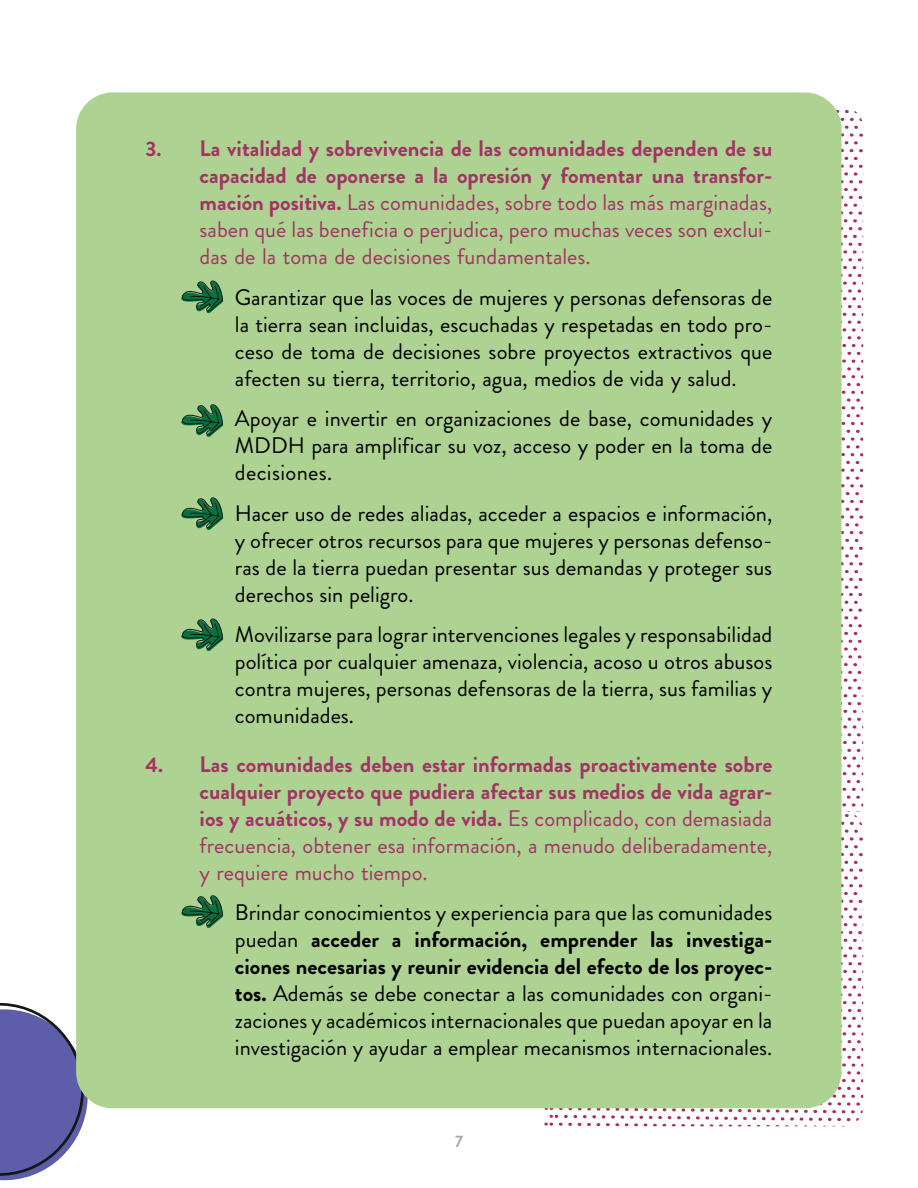
<style>
.page{position:relative;width:918px;height:1188px;background:#fff}
.page>*{position:absolute;margin:0;border:0;box-sizing:border-box;transform-origin:0 0}
.t1{font:22.5px/27px "Brandon Grotesque";color:#000;text-align:justify}
.t2{font:22.5px/27px "Brandon Grotesque";color:#a23366;text-align:justify}
.t3{font:700 22.5px/27px "Brandon Grotesque";color:#a23366;text-align:justify}
.t4{font:700 16.5px "Brandon Grotesque";color:#a7a9ac}
.s1{font-weight:700;font-size:21px;color:#a82e5f}
.s2{font-weight:700}
.s3{font-size:21px;color:#a82e5f}
.s4{font-weight:400}
</style>
<div class="page">
<svg style="left:0;top:1002px;width:90px;height:179px"></svg>
<svg style="left:546px;top:109px;width:317px;height:1017px"></svg>
<div style="left:76px;top:92px;width:766px;height:1016px;background:#aed291;border-radius:36px"></div>
<svg style="left:181px;top:280px;width:42px;height:34px"></svg>
<svg style="left:181px;top:404px;width:42px;height:33px"></svg>
<svg style="left:181px;top:497px;width:42px;height:33px"></svg>
<svg style="left:181px;top:618px;width:42px;height:33px"></svg>
<svg style="left:181px;top:895px;width:42px;height:33px"></svg>
<p class="t2" style="left:200px;top:135px;width:574px;text-indent:-54px"><span class="s1">3.</span> <span class="s2">La vitalidad y sobrevivencia de las comunidades dependen de su capacidad de oponerse a la opresión y fomentar una transfor&shy;mación positiva.</span> Las comunidades, sobre todo las más marginadas, saben qué las beneficia o perjudica, pero muchas veces son exclui&shy;das de la toma de decisiones fundamentales.</p>
<p class="t1" style="left:235px;top:284px;width:539px">Garantizar que las voces de mujeres y personas defensoras de la tierra sean incluidas, escuchadas y respetadas en todo pro&shy;ceso de toma de decisiones sobre proyectos extractivos que afecten su tierra, territorio, agua, medios de vida y salud.</p>
<p class="t1" style="left:235px;top:405px;width:539px">Apoyar e invertir en organizaciones de base, comunidades y MDDH para amplificar su voz, acceso y poder en la toma de decisiones.</p>
<p class="t1" style="left:235px;top:500px;width:539px">Hacer uso de redes aliadas, acceder a espacios e información, y ofrecer otros recursos para que mujeres y personas defenso&shy;ras de la tierra puedan presentar sus demandas y proteger sus derechos sin peligro.</p>
<p class="t1" style="left:235px;top:621px;width:539px">Movilizarse para lograr intervenciones legales y responsabilidad política por cualquier amenaza, violencia, acoso u otros abusos contra mujeres, personas defensoras de la tierra, sus familias y comunidades.</p>
<p class="t3" style="left:200px;top:751px;width:574px;text-indent:-54px"><span class="s3">4.</span> Las comunidades deben estar informadas proactivamente sobre cualquier proyecto que pudiera afectar sus medios de vida agrar&shy;ios y acuáticos, y su modo de vida. <span class="s4">Es complicado, con demasiada frecuencia, obtener esa información, a menudo deliberadamente, y requiere mucho tiempo.</span></p>
<p class="t1" style="left:235px;top:899px;width:539px">Brindar conocimientos y experiencia para que las comunidades puedan <span class="s2">acceder a información, emprender las investiga&shy;ciones necesarias y reunir evidencia del efecto de los proyec&shy;tos.</span> Además se debe conectar a las comunidades con organi&shy;zaciones y académicos internacionales que puedan apoyar en la investigación y ayudar a emplear mecanismos internacionales.</p>
<p class="t4" style="left:455px;top:1130px;width:9px">7</p>
</div>
